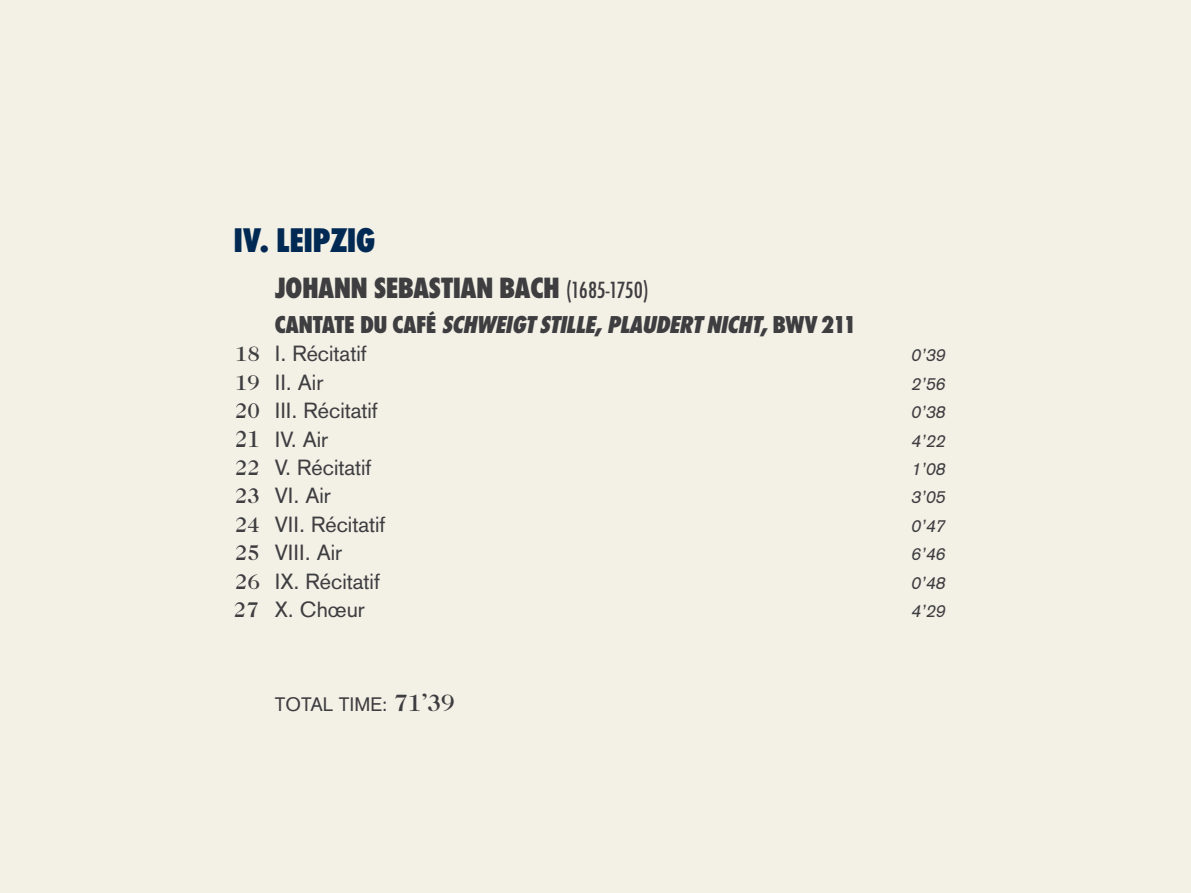
<style>
.page{position:relative;width:1191px;height:893px;background:#f3f1e6}
.page>*{position:absolute;margin:0;border:0;box-sizing:border-box;transform-origin:0 0}
.t1{font:800 condensed 33.6px "Futura Serie BQ";color:#002954}
.t2{font:800 condensed 28.8px "Futura Serie BQ";color:#3e3d40}
.t3{font:italic 800 condensed 24px "Futura Serie BQ";color:#3e3d40}
.t4{font:800 condensed 24px "Futura Serie BQ";color:#3e3d40}
.t5{font:500 condensed 23.1px "Futura Serie BQ";letter-spacing:-.04em;color:#3e3d40}
.t6{font:21.6px "Akzidenz Grotesk";color:#3e3d40}
.t7{font:19.2px "Akzidenz Grotesk";color:#3e3d40}
.t8{font:italic 17.25px "Akzidenz Grotesk";color:#3e3d40}
.s1{font-style:normal}
.s2{font-family:"Caslon Two Twenty Four";font-weight:500;font-size:21.15px}
.s3{font-family:"Caslon Two Twenty Four";font-weight:500}
.s4{font-family:"Caslon Two Twenty Four";font-weight:500;font-size:23.7px}
.s5{font-family:"Caslon Two Twenty Four";font-weight:500;font-size:24px}
</style>
<div class="page">
<h1 class="t1" style="left:234px;top:221px;width:143px">IV. LEIPZIG</h1>
<h2 class="t2" style="left:275px;top:271px;width:28px">JOHANN</h2>
<h2 class="t2" style="left:374px;top:271px;width:54px">SEBASTIAN</h2>
<h2 class="t2" style="left:499px;top:271px;width:31px">BACH</h2>
<p class="t5" style="left:566px;top:277px;width:84px">(1685-1750)</p>
<p class="t4" style="left:234px;top:311px;width:19px">C</p>
<p class="t3" style="left:286px;top:311px;width:572px"><span class="s1">A N T A T E D U C A F É</span> SCHWEIGTSTILLE,PLAUDERTNICHT,<span class="s1">B W V 211</span></p>
<p class="t6" style="left:235px;top:341px;width:133px"><span class="s2">18</span> I. Récitatif</p>
<p class="t8" style="left:911px;top:345px;width:39px">0’39</p>
<p class="t6" style="left:235px;top:369px;width:90px"><span class="s3">19</span> II. Air</p>
<p class="t8" style="left:911px;top:374px;width:39px">2’56</p>
<p class="t6" style="left:235px;top:398px;width:144px"><span class="s3">20</span> III. Récitatif</p>
<p class="t8" style="left:911px;top:402px;width:39px">0’38</p>
<p class="t6" style="left:235px;top:426px;width:95px"><span class="s4">21</span> IV. Air</p>
<p class="t8" style="left:911px;top:430px;width:39px">4’22</p>
<p class="t6" style="left:235px;top:455px;width:138px"><span class="s3">22</span> V. Récitatif</p>
<p class="t8" style="left:911px;top:459px;width:39px">1’08</p>
<p class="t6" style="left:235px;top:483px;width:97px"><span class="s3">23</span> VI. Air</p>
<p class="t8" style="left:911px;top:487px;width:39px">3’05</p>
<p class="t6" style="left:235px;top:512px;width:152px"><span class="s3">24</span> VII. Récitatif</p>
<p class="t8" style="left:911px;top:516px;width:39px">0’47</p>
<p class="t6" style="left:235px;top:540px;width:109px"><span class="s3">25</span> VIII. Air</p>
<p class="t8" style="left:911px;top:544px;width:39px">6’46</p>
<p class="t6" style="left:235px;top:568px;width:146px"><span class="s3">26</span> IX. Récitatif</p>
<p class="t8" style="left:911px;top:572px;width:39px">0’48</p>
<p class="t6" style="left:234px;top:597px;width:133px"><span class="s3">27</span> X. Chœur</p>
<p class="t8" style="left:911px;top:601px;width:39px">4’29</p>
<p class="t7" style="left:275px;top:693px;width:182px">TOTAL TIME: <span class="s5">71’39</span></p>
</div>
